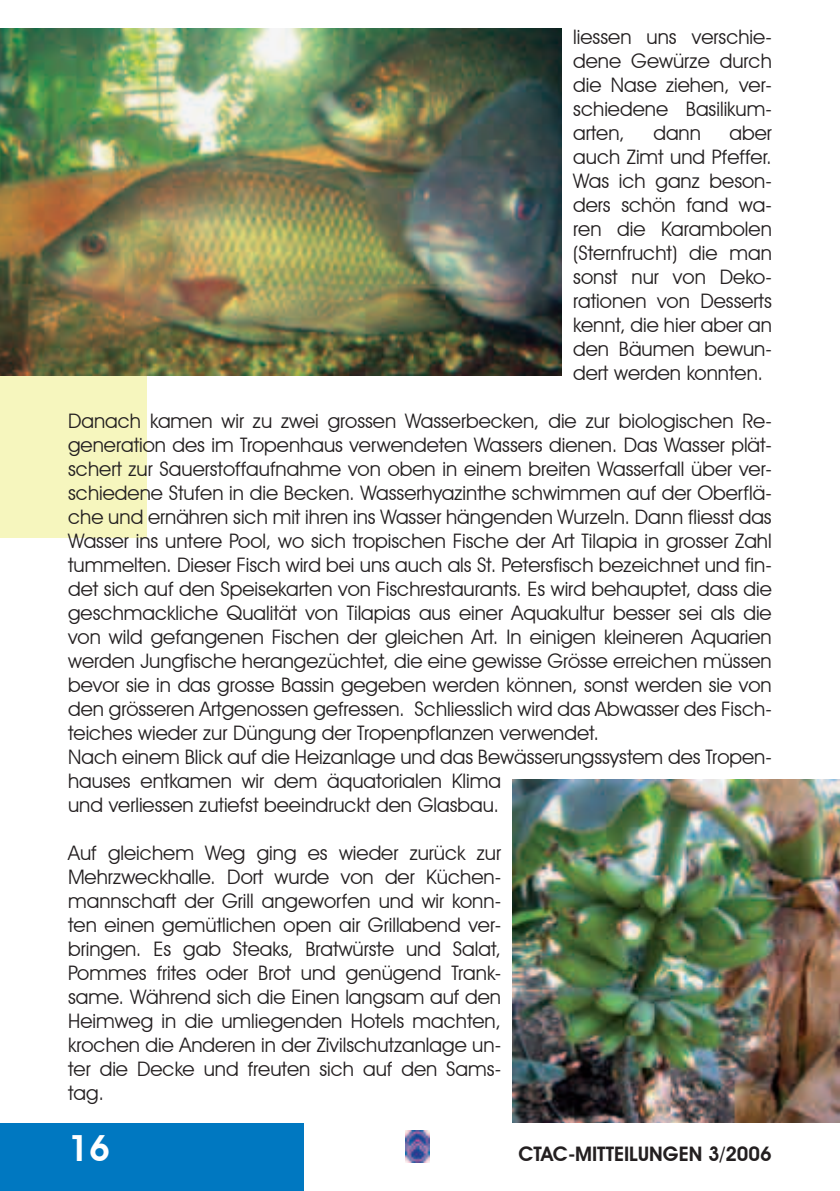
<style>
.page{position:relative;width:840px;height:1191px;background:#fff}
.page>*{position:absolute;margin:0;border:0;box-sizing:border-box;transform-origin:0 0}
.t1{font:600 36px "Avant Garde IT Cby BT";color:#fff}
.t2{font:20px/24px "Avant Garde IT Cby BT";color:#231f20;text-align:justify}
.t3{font:600 20px "Avant Garde IT Cby BT";color:#231f20}
</style>
<div class="page">
<div style="left:0;top:1123px;width:303px;height:68px;background:#0078c1"></div>
<div style="left:0;top:173px;width:146px;height:364px;background:#f6f6be"></div>
<img style="left:405px;top:1130px;width:24px;height:32px">
<img style="left:0;top:28px;width:561px;height:348px">
<img style="left:512px;top:779px;width:327px;height:344px">
<p class="t2" style="left:573px;top:24px;width:200px">liessen uns verschie&shy;dene Gewürze durch die Nase ziehen, ver&shy;schiedene Basilikum&shy;arten,</p>
<p class="t2" style="left:573px;top:120px;width:200px;text-indent:156px">aber auch Zimt und Pfeffer.<br>Was ich ganz beson&shy;ders schön fand wa&shy;ren die Karambolen (Sternfrucht) die man sonst nur von Deko&shy;rationen von Desserts kennt, die hier aber an den Bäumen bewun&shy;dert werden konnten.</p>
<p class="t2" style="left:68px;top:408px;width:704px;text-align:left">Danach kamen wir zu zwei grossen Wasserbecken, die zur biologischen Re&shy;generation des im Tropenhaus verwendeten Wassers dienen. Das Wasser plät&shy;schert zur Sauerstoffaufnahme von oben in einem breiten Wasserfall über ver&shy;schiedene Stufen in die Becken. Wasserhyazinthe schwimmen auf der Oberflä&shy;che und ernähren sich mit ihren ins Wasser hängenden Wurzeln. Dann fliesst das Wasser ins untere Pool, wo sich tropischen Fische der Art Tilapia in grosser Zahl tummelten. Dieser Fisch wird bei uns auch als St. Petersfisch bezeichnet und fin&shy;det sich auf den Speisekarten von Fischrestaurants. Es wird behauptet, dass die geschmackliche Qualität von Tilapias aus einer Aquakultur besser sei als die von wild gefangenen Fischen der gleichen Art. In einigen kleineren Aquarien werden Jungfische herangezüchtet, die eine gewisse Grösse erreichen müssen bevor sie in das grosse Bassin gegeben werden können, sonst werden sie von den grösseren Artgenossen gefressen. Schliesslich wird das Abwasser des Fisch&shy;teiches wieder zur Düngung der Tropenpflanzen verwendet.<br>Nach einem Blick auf die Heizanlage und das Bewässerungssystem des Tropen&shy;hauses entkamen wir dem äquatorialen Klima<br>und verliessen zutiefst beeindruckt den Glasbau.</p>
<p class="t2" style="left:68px;top:840px;width:434px">Auf gleichem Weg ging es wieder zurück zur Mehrzweckhalle. Dort wurde von der Küchen&shy;mannschaft der Grill angeworfen und wir konn&shy;ten einen gemütlichen open air Grillabend ver&shy;bringen. Es gab Steaks, Bratwürste und Salat, Pommes frites oder Brot und genügend Trank&shy;same. Während sich die Einen langsam auf den Heimweg in die umliegenden Hotels machten, krochen die Anderen in der Zivilschutzanlage un&shy;ter die Decke und freuten sich auf den Sams&shy;tag.</p>
<p class="t2" style="left:653px;top:120px;width:49px">dann</p>
<h1 class="t1" style="left:68px;top:1126px;width:43px">16</h1>
<p class="t3" style="left:518px;top:1141px;width:255px">CTAC-MITTEILUNGEN 3/2006</p>
</div>
